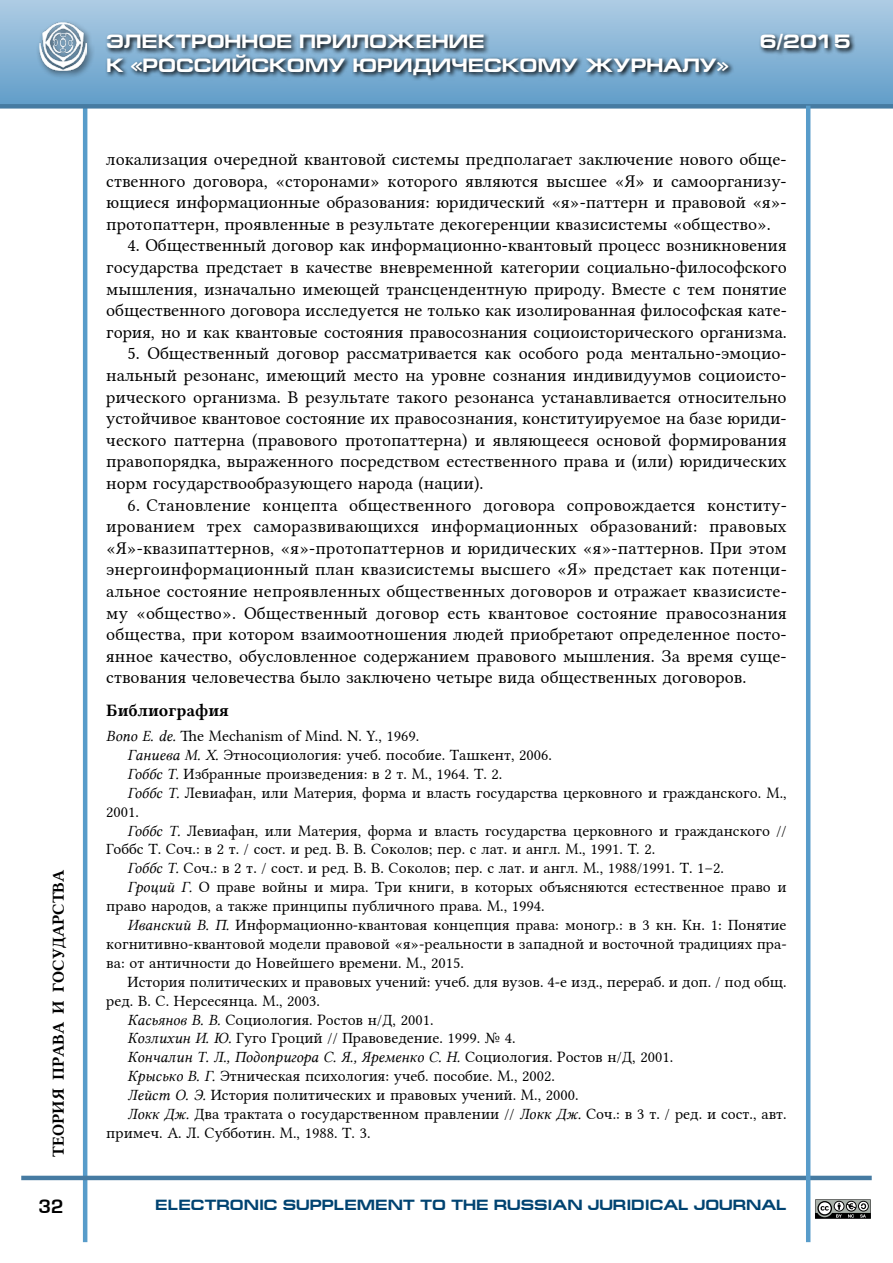
<style>
.page{position:relative;width:893px;height:1263px;background:#fff}
.page>*{position:absolute;margin:0;border:0;box-sizing:border-box;transform-origin:0 0}
.t1{font:700 19.5px "Europe Ext";color:#fff}
.t2{font:18px/21.6px "Lin Libertine";color:#000;text-align:justify}
.t3{font:18px "Europe Demi Normal";color:#000}
.t4{font:17.25px "Lin Libertine B";color:#000}
.t5{font:16.5px "Lin Libertine B";color:#000}
.t6{font:15.75px "Lin Libertine";color:#000}
.t7{font:15.75px "Lin Libertine I";color:#000}
.t8{font:700 15px "Europe Ext";color:#004371}
.s1{font-family:"Lin Libertine I"}
.s2{font-family:"Lin Libertine"}
</style>
<div class="page">
<div style="left:0;top:0;width:893px;height:106px;background:linear-gradient(to bottom,#aecce4,#619dc9)"></div>
<hr style="left:83px;top:106px;width:4px;height:1136px;background:#589cca">
<hr style="left:21px;top:1176px;width:851px;height:4px;background:#467ba2">
<div style="left:0;top:104px;width:893px;height:5px;background:#467ba2"></div>
<div style="left:35px;top:19px;width:60px;height:60px;background:#000;opacity:.63"></div>
<img style="left:39px;top:23px;width:48px;height:47px">
<svg style="left:105px;top:31px;width:751px;height:50px"></svg>
<hr style="left:806px;top:106px;width:4px;height:1136px;background:#589cca">
<svg style="left:815px;top:1199px;width:56px;height:20px"></svg>
<p class="t5" style="left:47px;top:1157px;width:289px;rotate:-90deg">теория права и государства</p>
<p class="t1" style="left:106px;top:31px;width:380px">ЭЛЕКТРОННОЕ ПРИЛОЖЕНИЕ</p>
<p class="t1" style="left:760px;top:31px;width:92px">6/2015</p>
<p class="t1" style="left:106px;top:54px;width:624px">К «РОССИЙСКОМУ ЮРИДИЧЕСКОМУ ЖУРНАЛУ»</p>
<p class="t2" style="left:106px;top:146px;width:682px">локализация очередной квантовой системы предполагает заключение нового обще&shy;ственного договора, «сторонами» которого являются высшее «Я» и самоорганизу&shy;ющиеся информационные образования: юридический «я»-паттерн и правовой «я»- протопаттерн, проявленные в результате декогеренции квазисистемы «общество».</p>
<p class="t2" style="left:106px;top:233px;width:682px;text-indent:21px">4. Общественный договор как информационно-квантовый процесс возникновения государства предстает в качестве вневременной категории социально-философского мышления, изначально имеющей трансцендентную природу. Вместе с тем понятие общественного договора исследуется не только как изолированная философская кате&shy;гория, но и как квантовые состояния правосознания социоисторического организма.</p>
<p class="t2" style="left:106px;top:341px;width:682px;text-indent:21px">5. Общественный договор рассматривается как особого рода ментально-эмоцио&shy;нальный резонанс, имеющий место на уровне сознания индивидуумов социоисто&shy;рического организма. В результате такого резонанса устанавливается относительно устойчивое квантовое состояние их правосознания, конституируемое на базе юриди&shy;ческого паттерна (правового протопаттерна) и являющееся основой формирования правопорядка, выраженного посредством естественного права и (или) юридических норм государствообразующего народа (нации).</p>
<p class="t2" style="left:106px;top:492px;width:682px;text-indent:21px">6. Становление концепта общественного договора сопровождается конститу&shy;ированием трех саморазвивающихся информационных образований: правовых «Я»-квазипаттернов, «я»-протопаттернов и юридических «я»-паттернов. При этом энергоинформационный план квазисистемы высшего «Я» предстает как потенци&shy;альное состояние непроявленных общественных договоров и отражает квазисисте&shy;му «общество». Общественный договор есть квантовое состояние правосознания общества, при котором взаимоотношения людей приобретают определенное посто&shy;янное качество, обусловленное содержанием правового мышления. За время суще&shy;ствования человечества было заключено четыре вида общественных договоров.</p>
<p class="t4" style="left:106px;top:699px;width:124px">Библиография</p>
<p class="t6" style="left:106px;top:723px;width:314px"><span class="s1">Bono E. de.</span> The Mechanism of Mind. N. Y., 1969.</p>
<p class="t6" style="left:128px;top:742px;width:426px"><span class="s1">Ганиева М. Х.</span> Этносоциология: учеб. пособие. Ташкент, 2006.</p>
<p class="t6" style="left:128px;top:761px;width:376px"><span class="s1">Гоббс Т.</span> Избранные произведения: в 2 т. М., 1964. Т. 2.</p>
<p class="t6" style="left:128px;top:780px;width:661px"><span class="s1">Гоббс Т.</span> Левиафан, или Материя, форма и власть государства церковного и гражданского. М.,</p>
<p class="t6" style="left:106px;top:799px;width:34px">2001.</p>
<p class="t6" style="left:128px;top:818px;width:661px"><span class="s1">Гоббс Т.</span> Левиафан, или Материя, форма и власть государства церковного и гражданского //</p>
<p class="t6" style="left:106px;top:837px;width:550px">Гоббс Т. Соч.: в 2 т. / сост. и ред. В. В. Соколов; пер. с лат. и англ. М., 1991. T. 2.</p>
<p class="t6" style="left:128px;top:855px;width:598px"><span class="s1">Гоббс Т.</span> Соч.: в 2 т. / сост. и ред. В. В. Соколов; пер. с лат. и англ. М., 1988/1991. Т. 1–2.</p>
<p class="t6" style="left:128px;top:874px;width:661px"><span class="s1">Гроций Г.</span> О праве войны и мира. Три книги, в которых объясняются естественное право и</p>
<p class="t6" style="left:106px;top:893px;width:440px">право народов, а также принципы публичного права. М., 1994.</p>
<p class="t6" style="left:128px;top:912px;width:661px"><span class="s1">Иванский В. П.</span> Информационно-квантовая концепция права: моногр.: в 3 кн. Кн. 1: Понятие</p>
<p class="t6" style="left:106px;top:931px;width:682px">когнитивно-квантовой модели правовой «я»-реальности в западной и восточной традициях пра-</p>
<p class="t6" style="left:106px;top:950px;width:359px">ва: от античности до Новейшего времени. М., 2015.</p>
<p class="t6" style="left:128px;top:969px;width:661px">История политических и правовых учений: учеб. для вузов. 4-е изд., перераб. и доп. / под общ.</p>
<p class="t6" style="left:106px;top:988px;width:215px">ред. В. С. Нерсесянца. М., 2003.</p>
<p class="t6" style="left:128px;top:1007px;width:307px"><span class="s1">Касьянов В. В.</span> Социология. Ростов н/Д, 2001.</p>
<p class="t6" style="left:128px;top:1026px;width:390px"><span class="s1">Козлихин И. Ю.</span> Гуго Гроций // Правоведение. 1999. № 4.</p>
<p class="t7" style="left:128px;top:1048px;width:547px">Кончалин Т. Л., Подопригора С. Я., Яременко С. Н. <span class="s2">Социология. Ростов н/Д, 2001.</span></p>
<p class="t6" style="left:128px;top:1063px;width:429px"><span class="s1">Крысько В. Г.</span> Этническая психология: учеб. пособие. М., 2002.</p>
<p class="t6" style="left:128px;top:1082px;width:453px"><span class="s1">Лейст О. Э.</span> История политических и правовых учений. М., 2000.</p>
<p class="t6" style="left:128px;top:1101px;width:661px"><span class="s1">Локк Дж.</span> Два трактата о государственном правлении // <span class="s1">Локк Дж.</span> Соч.: в 3 т. / ред. и сост., авт.</p>
<p class="t6" style="left:106px;top:1120px;width:266px">примеч. А. Л. Субботин. М., 1988. Т. 3.</p>
<p class="t3" style="left:38px;top:1196px;width:27px">32</p>
<p class="t8" style="left:155px;top:1196px;width:633px">ELECTRONIC SUPPLEMENT TO THE RUSSIAN JURIDICAL JOURNAL</p>
</div>
